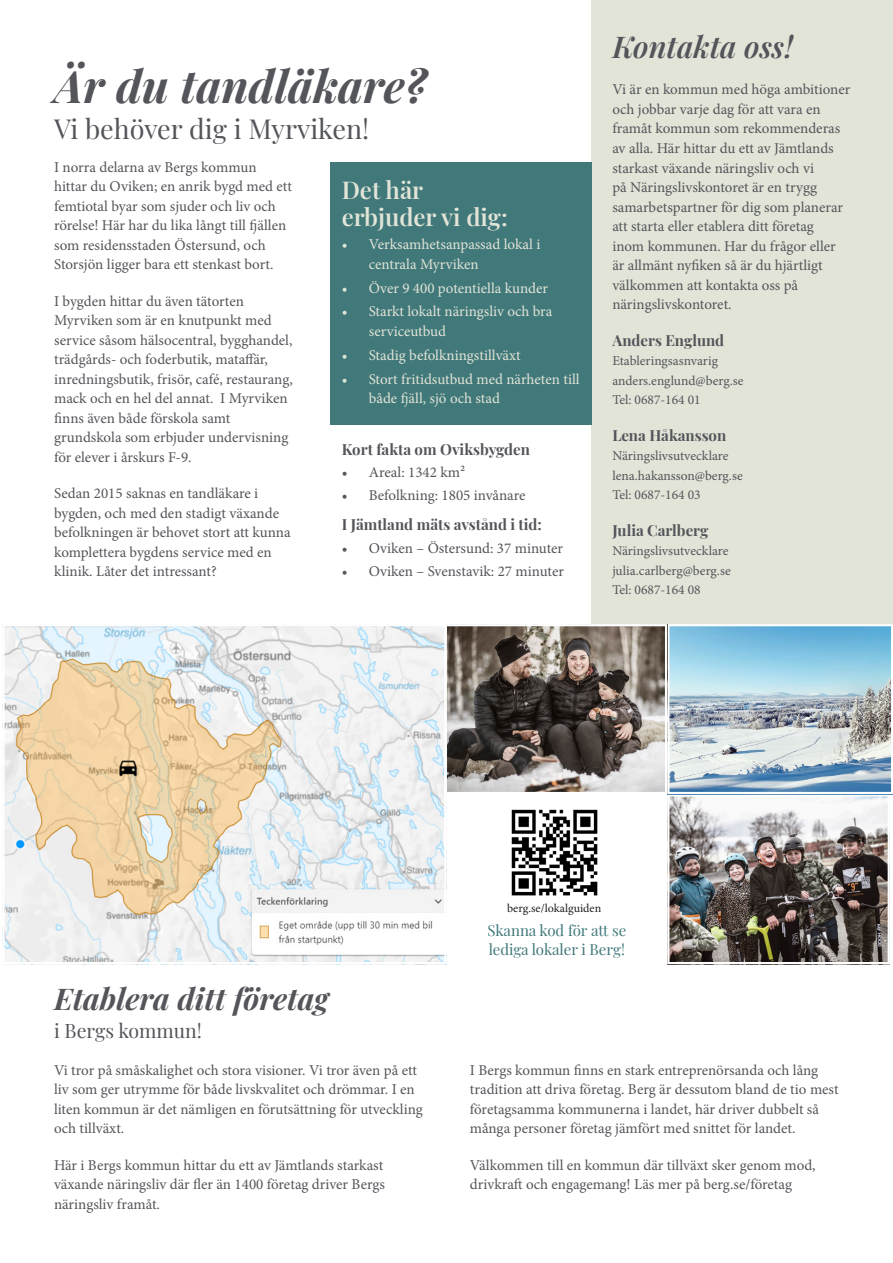
<style>
.page{position:relative;width:893px;height:1263px;background:#fff}
.page>*{position:absolute;margin:0;border:0;box-sizing:border-box;transform-origin:0 0}
.t1{font:italic 700 45px "Playfair Display";color:#54555a}
.t2{font:italic 700 30px "Playfair Display";color:#54555a}
.t3{font:italic 600 30px "Playfair Display";color:#54555a}
.t4{font:27px "Playfair Display";color:#54555a}
.t5{font:600 24px/27px "Playfair Display";color:#e1e4d7}
.t6{font:19.5px "Playfair Display";color:#54555a}
.t7{font:15px/19.5px "Minion Pro";color:#54555a}
.t8{font:15px/19.5px "Minion Pro";color:#e1e4d7}
.t9{font:700 15px "Playfair Display";color:#54555a}
.t10{font:15px/19.5px "Playfair Display";color:#41787a}
.t11{font:13.5px/19.5px "Minion Pro";color:#54555a}
.t12{font:12px "Minion Pro";color:#231f20}
</style>
<div class="page">
<img style="left:670px;top:797px;width:217px;height:164px">
<div style="left:667px;top:794px;width:223px;height:170px;border:2px solid #fff"></div>
<div style="left:591px;top:0;width:302px;height:624px;background:#e1e4d7"></div>
<div style="left:330px;top:162px;width:261px;height:262px;background:#41787a"></div>
<img style="left:446px;top:627px;width:444px;height:164px">
<div style="left:667px;top:624px;width:226px;height:170px;border:2px solid #fff"></div>
<div style="left:441px;top:624px;width:226px;height:170px;border:2px solid #fff"></div>
<img style="left:5px;top:627px;width:438px;height:334px">
<div style="left:2px;top:624px;width:444px;height:340px;border:2px solid #fff"></div>
<img style="left:511px;top:809px;width:87px;height:87px">
<p class="t1" style="left:54px;top:51px;width:374px">Är du tandläkare?</p>
<p class="t4" style="left:54px;top:108px;width:317px">Vi behöver dig i Myrviken!</p>
<p class="t7" style="left:54px;top:157px;width:239px">I norra delarna av Bergs kommun hittar du Oviken; en anrik bygd med ett femtiotal byar som sjuder och liv och rörelse! Här har du lika långt till fjällen som residensstaden Östersund, och Storsjön ligger bara ett stenkast bort.</p>
<p class="t7" style="left:54px;top:291px;width:240px">I bygden hittar du även tätorten Myrviken som är en knutpunkt med service såsom hälsocentral, bygghandel, trädgårds- och foderbutik, mataffär, inredningsbutik, frisör, café, restaurang, mack och en hel del annat. I Myrviken finns även både förskola samt grundskola som erbjuder undervisning för elever i årskurs F-9.</p>
<p class="t7" style="left:54px;top:484px;width:238px">Sedan 2015 saknas en tandläkare i bygden, och med den stadigt växande befolkningen är behovet stort att kunna komplettera bygdens service med en klinik. Låter det intressant?</p>
<p class="t5" style="left:342px;top:174px;width:168px">Det här erbjuder vi dig:</p>
<p class="t8" style="left:369px;top:235px;width:173px;text-indent:-27px">• Verksamhetsanpassad lokal i centrala Myrviken</p>
<p class="t8" style="left:342px;top:278px;width:208px">• Över 9 400 potentiella kunder</p>
<p class="t8" style="left:369px;top:302px;width:185px;text-indent:-27px">• Starkt lokalt näringsliv och bra serviceutbud</p>
<p class="t8" style="left:342px;top:345px;width:181px">• Stadig befolkningstillväxt</p>
<p class="t8" style="left:369px;top:369px;width:213px;text-indent:-27px">• Stort fritidsutbud med närheten till både fjäll, sjö och stad</p>
<p class="t9" style="left:342px;top:438px;width:190px">Kort fakta om Oviksbygden</p>
<p class="t7" style="left:342px;top:463px;width:125px">• Areal: 1342 km²</p>
<p class="t7" style="left:342px;top:485px;width:185px">• Befolkning: 1805 invånare</p>
<p class="t9" style="left:342px;top:513px;width:202px">I Jämtland mäts avstånd i tid:</p>
<p class="t7" style="left:342px;top:538px;width:223px">• Oviken – Östersund: 37 minuter</p>
<p class="t7" style="left:342px;top:562px;width:224px">• Oviken – Svenstavik: 27 minuter</p>
<p class="t3" style="left:612px;top:23px;width:182px">Kontakta oss!</p>
<p class="t7" style="left:612px;top:80px;width:240px">Vi är en kommun med höga ambitioner och jobbar varje dag för att vara en framåt kommun som rekommenderas av alla. Här hittar du ett av Jämtlands starkast växande näringsliv och vi<br>på Näringslivskontoret är en trygg samarbetspartner för dig som planerar att starta eller etablera ditt företag<br>inom kommunen. Har du frågor eller är allmänt nyfiken så är du hjärtligt välkommen att kontakta oss på näringslivskontoret.</p>
<p class="t9" style="left:612px;top:328px;width:113px">Anders Englund</p>
<p class="t11" style="left:612px;top:351px;width:133px">Etableringsasnvarig anders.englund@berg.se<br>Tel: 0687-164 01</p>
<p class="t9" style="left:612px;top:423px;width:115px">Lena Håkansson</p>
<p class="t11" style="left:612px;top:446px;width:132px">Näringslivsutvecklare lena.hakansson@berg.se<br>Tel: 0687-164 03</p>
<p class="t9" style="left:612px;top:518px;width:98px">Julia Carlberg</p>
<p class="t11" style="left:612px;top:541px;width:120px">Näringslivsutvecklare julia.carlberg@berg.se<br>Tel: 0687-164 08</p>
<p class="t12" style="left:507px;top:900px;width:96px">berg.se/lokalguiden</p>
<p class="t2" style="left:54px;top:975px;width:276px">Etablera ditt företag</p>
<p class="t6" style="left:54px;top:1016px;width:150px">i Bergs kommun!</p>
<p class="t7" style="left:54px;top:1060px;width:370px">Vi tror på småskalighet och stora visioner. Vi tror även på ett liv som ger utrymme för både livskvalitet och drömmar. I en liten kommun är det nämligen en förutsättning för utveckling och tillväxt.</p>
<p class="t7" style="left:54px;top:1155px;width:333px;text-align:justify">Här i Bergs kommun hittar du ett av Jämtlands starkast växande näringsliv där fler än 1400 företag driver Bergs näringsliv framåt.</p>
<p class="t10" style="left:487px;top:919px;width:140px">Skanna kod för att se lediga lokaler i Berg!</p>
<p class="t7" style="left:470px;top:1060px;width:370px">I Bergs kommun finns en stark entreprenörsanda och lång tradition att driva företag. Berg är dessutom bland de tio mest företagsamma kommunerna i landet, här driver dubbelt så många personer företag jämfört med snittet för landet.</p>
<p class="t7" style="left:470px;top:1155px;width:347px">Välkommen till en kommun där tillväxt sker genom mod, drivkraft och engagemang! Läs mer på berg.se/företag</p>
</div>
